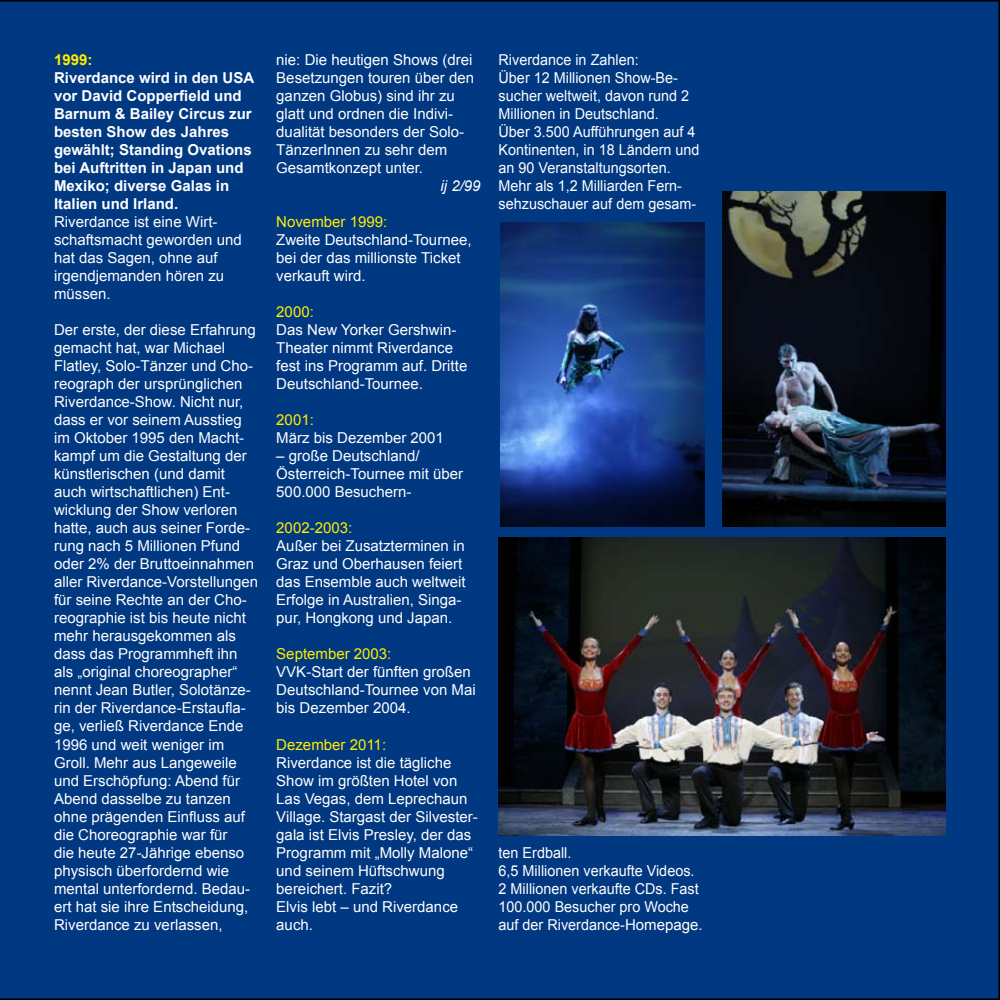
<style>
.page{position:relative;width:1000px;height:1000px;background:#fff}
.page>*{position:absolute;margin:0;border:0;box-sizing:border-box;transform-origin:0 0}
.t1{font:15px/18px "Arial";color:#fff}
.t2{font:15px/18px "Arial";color:#fff;scale:.96 1}
.t3{font:700 15px/18px "Arial";color:#fff}
.t4{font:15px "Arial";color:#ffed00}
.t5{font:italic 15px "Arial";color:#fff}
.t6{font:700 15px "Arial";color:#ffed00}
</style>
<div class="page">
<div style="left:0;top:0;width:999px;height:999px;background:#003882"></div>
<img style="left:721px;top:192px;width:224px;height:334px">
<img style="left:498px;top:537px;width:447px;height:298px">
<img style="left:500px;top:222px;width:204px;height:304px">
<p class="t6" style="left:54px;top:50px;width:40px">1999:</p>
<p class="t3" style="left:54px;top:69px;width:202px">Riverdance wird in den USA vor David Copperfield und<br>Barnum &amp; Bailey Circus zur besten Show des Jahres gewählt; Standing Ovations bei Auftritten in Japan und<br>Mexiko; diverse Galas in<br>Italien und Irland.</p>
<p class="t1" style="left:54px;top:213px;width:189px">Riverdance ist eine Wirt&shy;schaftsmacht geworden und hat das Sagen, ohne auf irgendjemanden hören zu müssen.</p>
<p class="t1" style="left:54px;top:321px;width:206px">Der erste, der diese Erfahrung gemacht hat, war Michael<br>Flatley, Solo-Tänzer und Cho&shy;reograph der ursprünglichen<br>Riverdance-Show. Nicht nur, dass er vor seinem Ausstieg im Oktober 1995 den Macht&shy;kampf um die Gestaltung der künstlerischen (und damit auch wirtschaftlichen) Ent&shy;wicklung der Show verloren hatte, auch aus seiner Forde&shy;rung nach 5 Millionen Pfund oder 2% der Bruttoeinnahmen aller Riverdance-Vorstellungen für seine Rechte an der Cho&shy;reographie ist bis heute nicht mehr herausgekommen als dass das Programmheft ihn als „original choreographer“ nennt Jean Butler, Solotänze&shy;rin der Riverdance-Erstaufla&shy;ge, verließ Riverdance Ende<br>1996 und weit weniger im<br>Groll. Mehr aus Langeweile und Erschöpfung: Abend für<br>Abend dasselbe zu tanzen ohne prägenden Einfluss auf die Choreographie war für<br>die heute 27-Jährige ebenso physisch überfordernd wie mental unterfordernd. Bedau&shy;ert hat sie ihre Entscheidung,<br>Riverdance zu verlassen,</p>
<p class="t1" style="left:276px;top:51px;width:199px">nie: Die heutigen Shows (drei<br>Besetzungen touren über den ganzen Globus) sind ihr zu glatt und ordnen die Indivi&shy;dualität besonders der Solo-<br>TänzerInnen zu sehr dem<br>Gesamtkonzept unter.</p>
<p class="t5" style="left:440px;top:176px;width:42px">ij 2/99</p>
<p class="t4" style="left:276px;top:212px;width:112px">November 1999:</p>
<p class="t1" style="left:276px;top:231px;width:197px">Zweite Deutschland-Tournee, bei der das millionste Ticket verkauft wird.</p>
<p class="t4" style="left:276px;top:302px;width:39px">2000:</p>
<p class="t1" style="left:276px;top:321px;width:192px">Das New Yorker Gershwin-<br>Theater nimmt Riverdance fest ins Programm auf. Dritte<br>Deutschland-Tournee.</p>
<p class="t4" style="left:276px;top:410px;width:39px">2001:</p>
<p class="t1" style="left:276px;top:429px;width:169px">März bis Dezember 2001</p>
<p class="t1" style="left:276px;top:447px;width:188px">– große Deutschland/<br>Österreich-Tournee mit über<br>500.000 Besuchern-</p>
<p class="t4" style="left:276px;top:518px;width:77px">2002-2003:</p>
<p class="t1" style="left:276px;top:537px;width:191px">Außer bei Zusatzterminen in<br>Graz und Oberhausen feiert das Ensemble auch weltweit<br>Erfolge in Australien, Singa&shy;pur, Hongkong und Japan.</p>
<p class="t4" style="left:276px;top:644px;width:117px">September 2003:</p>
<p class="t1" style="left:276px;top:663px;width:201px">VVK-Start der fünften großen<br>Deutschland-Tournee von Mai bis Dezember 2004.</p>
<p class="t4" style="left:276px;top:734px;width:111px">Dezember 2011:</p>
<p class="t1" style="left:276px;top:753px;width:203px">Riverdance ist die tägliche<br>Show im größten Hotel von<br>Las Vegas, dem Leprechaun<br>Village. Stargast der Silvester&shy;gala ist Elvis Presley, der das<br>Programm mit „Molly Malone“ und seinem Hüftschwung bereichert. Fazit?<br>Elvis lebt – und Riverdance auch.</p>
<p class="t2" style="left:498px;top:51px;width:211px">Riverdance in Zahlen:<br>Über 12 Millionen Show-Be&shy;sucher weltweit, davon rund 2<br>Millionen in Deutschland.<br>Über 3.500 Aufführungen auf 4<br>Kontinenten, in 18 Ländern und an 90 Veranstaltungsorten.<br>Mehr als 1,2 Milliarden Fern&shy;sehzuschauer auf dem gesam-</p>
<p class="t2" style="left:498px;top:843px;width:214px">ten Erdball.<br>6,5 Millionen verkaufte Videos.<br>2 Millionen verkaufte CDs. Fast<br>100.000 Besucher pro Woche auf der Riverdance-Homepage.</p>
</div>
